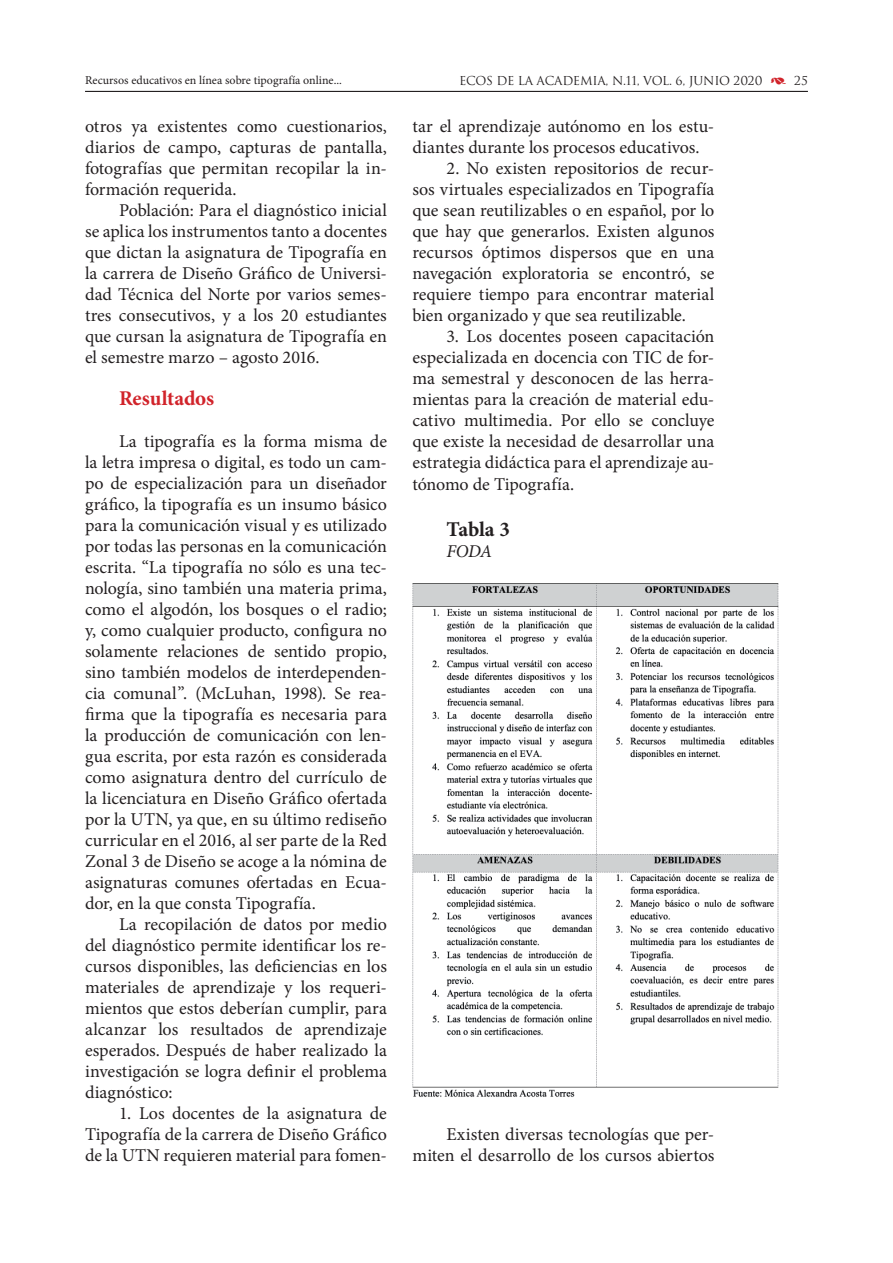
<style>
.page{position:relative;width:893px;height:1263px;background:#fff}
.page>*{position:absolute;margin:0;border:0;box-sizing:border-box;transform-origin:0 0}
.t1{font:700 21px "Minion Pro";letter-spacing:-.005em;color:#d1232a}
.t2{font:700 21px "Minion Pro";letter-spacing:-.01em;color:#231f20}
.t3{font:18px/21px "Minion Pro";letter-spacing:-.01em;color:#231f20;text-align:justify}
.t4{font:italic 18px "Minion Pro";color:#231f20}
.t5{font:12px "Minion Pro";color:#231f20}
.t6{font:12px "Trajan";letter-spacing:-.02em;color:#231f20}
.s1{font-family:"Type Embellishments One Let Plain";color:#d1232a}
</style>
<div class="page">
<hr style="left:85px;top:91px;width:723px;height:1px;background:#231f20">
<img style="left:412px;top:583px;width:367px;height:514px">
<p class="t5" style="left:85px;top:72px;width:258px">Recursos educativos en línea sobre tipografía online...</p>
<p class="t3" style="left:85px;top:116px;width:303px">otros ya existentes como cuestionarios, diarios de campo, capturas de pantalla, fotografías que permitan recopilar la in&shy;formación requerida.</p>
<p class="t3" style="left:85px;top:200px;width:303px;text-indent:34px">Población: Para el diagnóstico inicial se aplica los instrumentos tanto a docentes que dictan la asignatura de Tipografía en la carrera de Diseño Gráfico de Universi&shy;dad Técnica del Norte por varios semes&shy;tres consecutivos, y a los 20 estudiantes que cursan la asignatura de Tipografía en el semestre marzo – agosto 2016.</p>
<p class="t1" style="left:119px;top:386px;width:97px">Resultados</p>
<p class="t3" style="left:85px;top:431px;width:303px;text-indent:34px">La tipografía es la forma misma de la letra impresa o digital, es todo un cam&shy;po de especialización para un diseñador gráfico, la tipografía es un insumo básico para la comunicación visual y es utilizado por todas las personas en la comunicación escrita. “La tipografía no sólo es una tec&shy;nología, sino también una materia prima, como el algodón, los bosques o el radio; y, como cualquier producto, configura no solamente relaciones de sentido propio, sino también modelos de interdependen&shy;cia comunal”. (McLuhan, 1998). Se rea&shy;firma que la tipografía es necesaria para la producción de comunicación con len&shy;gua escrita, por esta razón es considerada como asignatura dentro del currículo de la licenciatura en Diseño Gráfico ofertada por la UTN, ya que, en su último rediseño curricular en el 2016, al ser parte de la Red Zonal 3 de Diseño se acoge a la nómina de asignaturas comunes ofertadas en Ecua&shy;dor, en la que consta Tipografía.</p>
<p class="t3" style="left:85px;top:914px;width:303px;text-indent:34px">La recopilación de datos por medio del diagnóstico permite identificar los re&shy;cursos disponibles, las deficiencias en los materiales de aprendizaje y los requeri&shy;mientos que estos deberían cumplir, para alcanzar los resultados de aprendizaje esperados. Después de haber realizado la investigación se logra definir el problema diagnóstico:</p>
<p class="t3" style="left:85px;top:1103px;width:303px;text-indent:34px">1. Los docentes de la asignatura de Tipografía de la carrera de Diseño Gráfico de la UTN requieren material para fomen-</p>
<p class="t6" style="left:459px;top:73px;width:350px">ECOS DE LA ACADEMIA, N.11, VOL. 6, JUNIO 2020 <span class="s1">)</span> 25</p>
<p class="t3" style="left:412px;top:116px;width:303px">tar el aprendizaje autónomo en los estu&shy;diantes durante los procesos educativos.</p>
<p class="t3" style="left:412px;top:158px;width:303px;text-indent:34px">2. No existen repositorios de recur&shy;sos virtuales especializados en Tipografía que sean reutilizables o en español, por lo que hay que generarlos. Existen algunos recursos óptimos dispersos que en una navegación exploratoria se encontró, se requiere tiempo para encontrar material bien organizado y que sea reutilizable.</p>
<p class="t3" style="left:412px;top:326px;width:303px;text-indent:34px">3. Los docentes poseen capacitación especializada en docencia con TIC de for&shy;ma semestral y desconocen de las herra&shy;mientas para la creación de material edu&shy;cativo multimedia. Por ello se concluye que existe la necesidad de desarrollar una estrategia didáctica para el aprendizaje au&shy;tónomo de Tipografía.</p>
<p class="t2" style="left:446px;top:517px;width:65px">Tabla 3</p>
<p class="t4" style="left:446px;top:541px;width:47px">FODA</p>
<p class="t3" style="left:412px;top:1124px;width:303px;text-align:right">Existen diversas tecnologías que per&shy;miten el desarrollo de los cursos abiertos</p>
</div>
